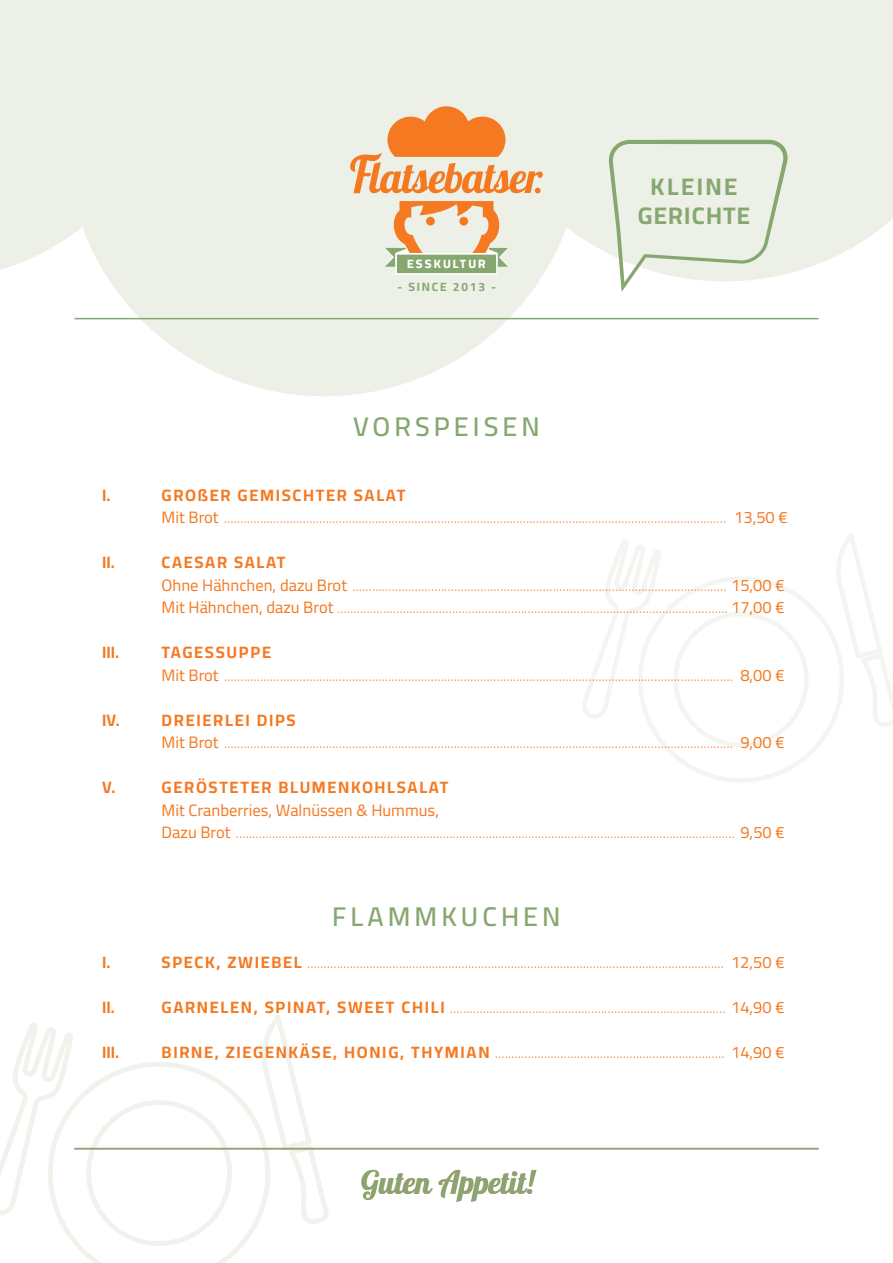
<style>
.page{position:relative;width:893px;height:1263px;background:#fff}
.page>*{position:absolute;margin:0;border:0;box-sizing:border-box;transform-origin:0 0}
.t1{font:31.5px "Pattaya";color:#86a76f}
.t2{font:600 27px "Cairo";letter-spacing:.15em;color:#86a76f}
.t3{font:700 24px/28.8px "Cairo";letter-spacing:.05em;color:#86a76f;text-align:center}
.t4{font:300 16.5px/22.5px "Cairo";color:#f47921}
.t5{font:700 16.5px "Cairo";letter-spacing:.1em;color:#f47921}
.t6{font:800 12.15px "Cairo";letter-spacing:.175em;color:#fff}
.t7{font:700 12px "Cairo";letter-spacing:.15em;color:#86a76f}
.s1{font-weight:700}
.s2{font-weight:400}
</style>
<div class="page">
<svg style="left:0;top:1015px;width:330px;height:248px"></svg>
<svg style="left:582px;top:533px;width:311px;height:249px"></svg>
<svg style="left:0;top:0;width:893px;height:396px;fill:#ecf0e7"></svg>
<hr style="left:74px;top:318px;width:745px;height:1px;background:#86a76f">
<svg style="left:350px;top:106px;width:193px;height:87px;background:#efba8e"></svg>
<svg style="left:609px;top:140px;width:179px;height:152px;background:#e5ebdf"></svg>
<hr style="left:74px;top:1148px;width:745px;height:1px;background:#86a76f">
<svg style="left:383px;top:201px;width:127px;height:73px;background:#d7c5a1"></svg>
<p class="t6" style="left:407px;top:255px;width:80px">ESSKULTUR</p>
<p class="t7" style="left:397px;top:278px;width:100px">- SINCE 2013 -</p>
<h2 class="t2" style="left:353px;top:407px;width:188px">VORSPEISEN</h2>
<h3 class="t3" style="left:638px;top:173px;width:114px">KLEINE<br>GERICHTE</h3>
<p class="t5" style="left:102px;top:483px;width:10px">I.</p>
<p class="t4" style="left:162px;top:484px;width:628px"><span class="s1">GROßER GEMISCHTER SALAT<br></span><span class="s2">Mit Brot</span> ......................................................................................................................................................... <span class="s2">13,50 €</span></p>
<p class="t5" style="left:102px;top:550px;width:14px">II.</p>
<p class="t4" style="left:162px;top:552px;width:625px"><span class="s1">CAESAR SALAT<br></span><span class="s2">Ohne Hähnchen, dazu Brot</span> .................................................................................................................. <span class="s2">15,00 €<br>Mit Hähnchen, dazu Brot</span> ....................................................................................................................... <span class="s2">17,00 €</span></p>
<p class="t5" style="left:102px;top:640px;width:19px">III.</p>
<p class="t4" style="left:162px;top:642px;width:624px"><span class="s1">TAGESSUPPE<br></span><span class="s2">Mit Brot</span> ........................................................................................................................................................... <span class="s2">8,00 €</span></p>
<p class="t5" style="left:102px;top:708px;width:19px">IV.</p>
<p class="t4" style="left:162px;top:709px;width:624px"><span class="s1">DREIERLEI DIPS<br></span><span class="s2">Mit Brot</span> ........................................................................................................................................................... <span class="s2">9,00 €</span></p>
<p class="t5" style="left:102px;top:775px;width:15px">V.</p>
<p class="t5" style="left:162px;top:775px;width:288px">GERÖSTETER BLUMENKOHLSALAT</p>
<p class="t4" style="left:162px;top:799px;width:624px"><span class="s2">Mit Cranberries, Walnüssen &amp; Hummus,<br>Dazu Brot</span> ........................................................................................................................................................ <span class="s2">9,50 €</span></p>
<h2 class="t2" style="left:332px;top:896px;width:230px">FLAMMKUCHEN</h2>
<p class="t5" style="left:102px;top:950px;width:10px">I.</p>
<p class="t4" style="left:162px;top:951px;width:624px"><span class="s1">SPECK, ZWIEBEL</span> ............................................................................................................................... <span class="s2">12,50 €</span></p>
<p class="t5" style="left:102px;top:995px;width:14px">II.</p>
<p class="t4" style="left:162px;top:996px;width:624px"><span class="s1">GARNELEN, SPINAT, SWEET CHILI</span> .................................................................................... <span class="s2">14,90 €</span></p>
<p class="t5" style="left:102px;top:1040px;width:19px">III.</p>
<p class="t4" style="left:162px;top:1041px;width:624px"><span class="s1">BIRNE, ZIEGENKÄSE, HONIG, THYMIAN</span> ...................................................................... <span class="s2">14,90 €</span></p>
<h1 class="t1" style="left:361px;top:1162px;width:175px">Guten Appetit!</h1>
</div>
